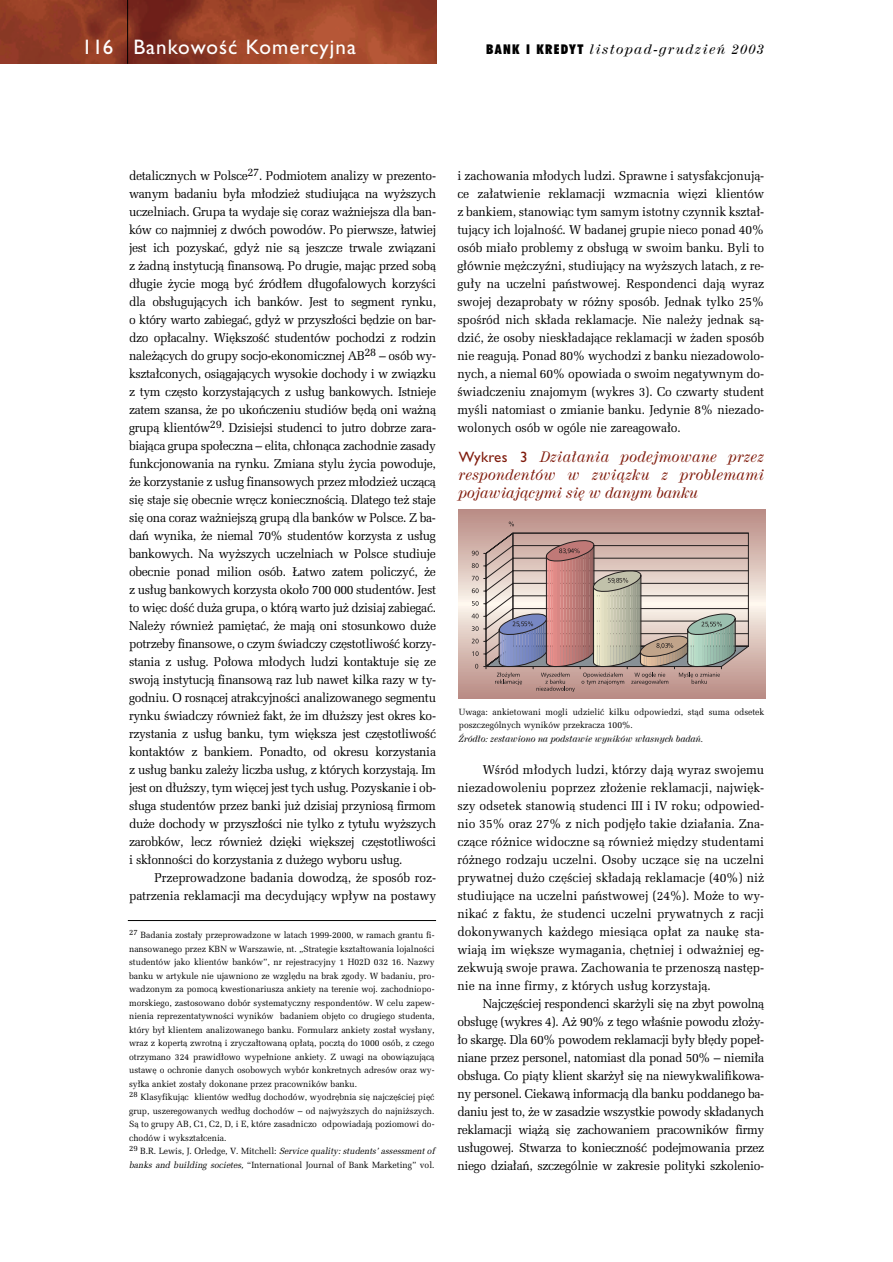
<style>
.page{position:relative;width:893px;height:1262px;background:#fff}
.page>*{position:absolute;margin:0;border:0;box-sizing:border-box;transform-origin:0 0}
.t1{font:21px "Gill Sans PL";letter-spacing:.05em;color:#fff}
.t2{font:italic 15px/18px "Century 725 PL";color:#801c0d;text-align:justify;scale:.95 1}
.t3{font:italic 13.5px "Century 725 PL";letter-spacing:.105em;color:#000}
.t4{font:12.75px/18px "Pmelior";letter-spacing:-.01em;color:#000;text-align:justify;scale:.95 1}
.t5{font:9px/13.5px "Pmelior";color:#000;scale:.95 1}
.t6{font:italic 9px "Century 725 PL";color:#000;scale:.95 1}
.s1{font-family:"Futura PL";font-weight:900;font-style:normal;font-stretch:condensed}
.s2{font-style:italic}
.s3{font-family:"Gill Sans PL";font-style:normal}
</style>
<div class="page">
<img style="left:0;top:0;width:436px;height:64px">
<hr style="left:127px;top:0;width:1px;height:64px;background:#000">
<div style="left:458px;top:599px;width:307px;height:9px;background:#faf1e9"></div>
<hr style="left:458px;top:601px;width:307px;height:4px;background:#fff8ee">
<svg style="left:471px;top:521px;width:277px;height:171px;background:#bba49e"></svg>
<hr style="left:128px;top:920px;width:308px;height:1px;background:#000">
<h1 class="t1" style="left:82px;top:39px;width:276px">116 BankowoÊç Komercyjna</h1>
<p class="t3" style="left:486px;top:44px;width:279px"><span class="s1">BANK I KREDYT</span> listopad-grudzieƒ 2003</p>
<p class="t4" style="left:129px;top:168px;width:324px">detalicznych w Polsce<sup>27</sup>. Podmiotem analizy w prezento&shy;wanym badaniu by∏a m∏odzie˝ studiujàca na wy˝szych uczelniach. Grupa ta wydaje si´ coraz wa˝niejsza dla ban&shy;ków co najmniej z dwóch powodów. Po pierwsze, ∏atwiej jest ich pozyskaç, gdy˝ nie sà jeszcze trwale zwiàzani z ˝adnà instytucjà finansowà. Po drugie, majàc przed sobà d∏ugie ˝ycie mogà byç êród∏em d∏ugofalowych korzyÊci dla obs∏ugujàcych ich banków. Jest to segment rynku, o który warto zabiegaç, gdy˝ w przysz∏oÊci b´dzie on bar&shy;dzo op∏acalny. Wi´kszoÊç studentów pochodzi z rodzin nale˝àcych do grupy socjo-ekonomicznej AB<sup>28</sup> – osób wy&shy;kszta∏conych, osiàgajàcych wysokie dochody i w zwiàzku z tym cz´sto korzystajàcych z us∏ug bankowych. Istnieje zatem szansa, ˝e po ukoƒczeniu studiów b´dà oni wa˝nà grupà klientów<sup>29</sup>. Dzisiejsi studenci to jutro dobrze zara&shy;biajàca grupa spo∏eczna – elita, ch∏onàca zachodnie zasady funkcjonowania na rynku. Zmiana stylu ˝ycia powoduje, ˝e korzystanie z us∏ug finansowych przez m∏odzie˝ uczàcà si´ staje si´ obecnie wr´cz koniecznoÊcià. Dlatego te˝ staje si´ ona coraz wa˝niejszà grupà dla banków w Polsce. Z ba&shy;daƒ wynika, ˝e niemal 70% studentów korzysta z us∏ug bankowych. Na wy˝szych uczelniach w Polsce studiuje obecnie ponad milion osób. ¸atwo zatem policzyç, ˝e z us∏ug bankowych korzysta oko∏o 700 000 studentów. Jest to wi´c doÊç du˝a grupa, o którà warto ju˝ dzisiaj zabiegaç.<br>Nale˝y równie˝ pami´taç, ˝e majà oni stosunkowo du˝e potrzeby finansowe, o czym Êwiadczy cz´stotliwoÊç korzy&shy;stania z us∏ug. Po∏owa m∏odych ludzi kontaktuje si´ ze swojà instytucjà finansowà raz lub nawet kilka razy w ty&shy;godniu. O rosnàcej atrakcyjnoÊci analizowanego segmentu rynku Êwiadczy równie˝ fakt, ˝e im d∏u˝szy jest okres ko&shy;rzystania z us∏ug banku, tym wi´ksza jest cz´stotliwoÊç kontaktów z bankiem. Ponadto, od okresu korzystania z us∏ug banku zale˝y liczba us∏ug, z których korzystajà. Im jest on d∏u˝szy, tym wi´cej jest tych us∏ug. Pozyskanie i ob&shy;s∏uga studentów przez banki ju˝ dzisiaj przyniosà firmom du˝e dochody w przysz∏oÊci nie tylko z tytu∏u wy˝szych zarobków, lecz równie˝ dzi´ki wi´kszej cz´stotliwoÊci i sk∏onnoÊci do korzystania z du˝ego wyboru us∏ug.</p>
<p class="t4" style="left:129px;top:870px;width:324px;text-align:right">Przeprowadzone badania dowodzà, ˝e sposób roz&shy;patrzenia reklamacji ma decydujàcy wp∏yw na postawy</p>
<p class="t5" style="left:129px;top:929px;width:323px"><sup>27</sup> Badania zosta∏y przeprowadzone w latach 1999-2000, w ramach grantu fi&shy;nansowanego przez KBN w Warszawie, nt. „Strategie kszta∏towania lojalnoÊci studentów jako klientów banków”, nr rejestracyjny 1 H02D 032 16. Nazwy banku w artykule nie ujawniono ze wzgl´du na brak zgody. W badaniu, pro&shy;wadzonym za pomocà kwestionariusza ankiety na terenie woj. zachodniopo&shy;morskiego, zastosowano dobór systematyczny respondentów. W celu zapew&shy;nienia reprezentatywnoÊci wyników badaniem obj´to co drugiego studenta, który by∏ klientem analizowanego banku. Formularz ankiety zosta∏ wys∏any, wraz z kopertà zwrotnà i zrycza∏towanà op∏atà, pocztà do 1000 osób, z czego otrzymano 324 prawid∏owo wype∏nione ankiety. Z uwagi na obowiàzujàcà ustaw´ o ochronie danych osobowych wybór konkretnych adresów oraz wy&shy;sy∏ka ankiet zosta∏y dokonane przez pracowników banku.<br><sup>28</sup> Klasyfikujàc klientów wed∏ug dochodów, wyodr´bnia si´ najcz´Êciej pi´ç grup, uszeregowanych wed∏ug dochodów – od najwy˝szych do najni˝szych.<br>Sà to grupy AB, C1, C2, D, i E, które zasadniczo odpowiadajà poziomowi do&shy;chodów i wykszta∏cenia.<br><sup>2</sup> <sup>9</sup> B . R . L e w i s , J . O r l e d g e , V . M i t c h e l l : <span class="s2">Service quality: students’ assessment of banks and building societes,</span> “International Journal of Bank Marketing” vol.</p>
<p class="t4" style="left:457px;top:168px;width:324px">i zachowania m∏odych ludzi. Sprawne i satysfakcjonujà&shy;ce za∏atwienie reklamacji wzmacnia wi´zi klientów z bankiem, stanowiàc tym samym istotny czynnik kszta∏- tujàcy ich lojalnoÊç. W badanej grupie nieco ponad 40% osób mia∏o problemy z obs∏ugà w swoim banku. Byli to g∏ównie m´˝czyêni, studiujàcy na wy˝szych latach, z re&shy;gu∏y na uczelni paƒstwowej. Respondenci dajà wyraz swojej dezaprobaty w ró˝ny sposób. Jednak tylko 25% spoÊród nich sk∏ada reklamacje. Nie nale˝y jednak sà&shy;dziç, ˝e osoby niesk∏adajàce reklamacji w ˝aden sposób nie reagujà. Ponad 80% wychodzi z banku niezadowolo&shy;nych, a niemal 60% opowiada o swoim negatywnym do-Êwiadczeniu znajomym (wykres 3). Co czwarty student myÊli natomiast o zmianie banku. Jedynie 8% niezado&shy;wolonych osób w ogóle nie zareagowa∏o.</p>
<p class="t2" style="left:459px;top:449px;width:323px"><span class="s3">Wykres 3</span> Dzia∏ania podejmowane przez respondentów w zwiàzku z problemami pojawiajàcymi si´ w danym banku</p>
<p class="t5" style="left:459px;top:706px;width:323px">Uwaga: ankietowani mogli udzieliç kilku odpowiedzi, stàd suma odsetek poszczególnych wyników przekracza 100%.</p>
<p class="t6" style="left:459px;top:735px;width:259px">èród∏o: zestawiono na podstawie wyników w∏asnych badaƒ.</p>
<p class="t4" style="left:457px;top:762px;width:324px;text-indent:26px">WÊród m∏odych ludzi, którzy dajà wyraz swojemu niezadowoleniu poprzez z∏o˝enie reklamacji, najwi´k&shy;szy odsetek stanowià studenci III i IV roku; odpowied&shy;nio 35% oraz 27% z nich podj´∏o takie dzia∏ania. Zna&shy;czàce ró˝nice widoczne sà równie˝ mi´dzy studentami ró˝nego rodzaju uczelni. Osoby uczàce si´ na uczelni prywatnej du˝o cz´Êciej sk∏adajà reklamacje (40%) ni˝ studiujàce na uczelni paƒstwowej (24%). Mo˝e to wy&shy;nikaç z faktu, ˝e studenci uczelni prywatnych z racji dokonywanych ka˝dego miesiàca op∏at za nauk´ sta&shy;wiajà im wi´ksze wymagania, ch´tniej i odwa˝niej eg&shy;zekwujà swoje prawa. Zachowania te przenoszà nast´p&shy;nie na inne firmy, z których us∏ug korzystajà.</p>
<p class="t4" style="left:457px;top:996px;width:324px;text-indent:26px">Najcz´Êciej respondenci skar˝yli si´ na zbyt powolnà obs∏ug´ (wykres 4). A˝ 90% z tego w∏aÊnie powodu z∏o˝y-∏o skarg´. Dla 60% powodem reklamacji by∏y b∏´dy pope∏- niane przez personel, natomiast dla ponad 50% – niemi∏a obs∏uga. Co piàty klient skar˝y∏ si´ na niewykwalifikowa&shy;ny personel. Ciekawà informacjà dla banku poddanego ba&shy;daniu jest to, ˝e w zasadzie wszystkie powody sk∏adanych reklamacji wià˝à si´ zachowaniem pracowników firmy us∏ugowej. Stwarza to koniecznoÊç podejmowania przez niego dzia∏aƒ, szczególnie w zakresie polityki szkolenio-</p>
</div>
